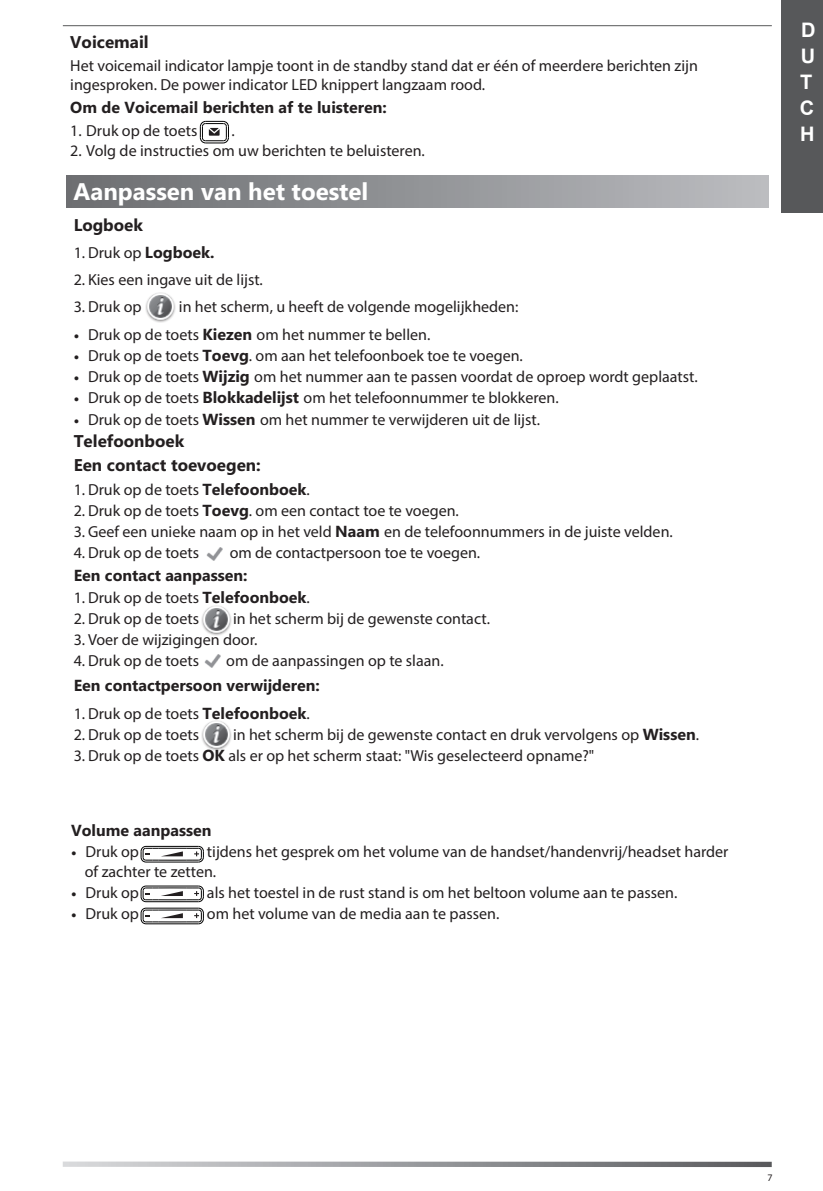
<style>
.page{position:relative;width:823px;height:1191px;background:#fff}
.page>*{position:absolute;margin:0;border:0;box-sizing:border-box;transform-origin:0 0}
.t1{font:700 24px "Microsoft Phags Pa";color:#fff}
.t2{font:700 20px/26px "Arial";color:#fff}
.t3{font:700 17px/24.4px "Microsoft Phags Pa";color:#231f20}
.t4{font:300 semi-condensed 16px/21.2px "Myriad Pro";color:#231f20}
.t5{font:700 16px "Microsoft Phags Pa";color:#231f20}
.t6{font:300 semi-condensed 10px "Myriad Pro";color:#231f20}
.s1{font-family:"Microsoft Phags Pa";font-weight:700;font-stretch:normal}
</style>
<div class="page">
<svg style="left:63px;top:1161px;width:708px;height:6px;background:#a4a6a8"></svg>
<hr style="left:63px;top:25px;width:708px;height:1px;background:#57585a">
<div style="left:780px;top:0;width:42px;height:213px;background:#57585a"></div>
<div style="left:66px;top:176px;width:702px;height:32px;background:linear-gradient(to right,#6b6d70,#bbbcc0)"></div>
<img style="left:146px;top:293px;width:30px;height:30px">
<img style="left:201px;top:605px;width:30px;height:30px">
<img style="left:201px;top:720px;width:30px;height:30px">
<svg style="left:200px;top:121px;width:29px;height:23px"></svg>
<img style="left:206px;top:547px;width:17px;height:14px">
<img style="left:204px;top:654px;width:17px;height:14px">
<svg style="left:141px;top:846px;width:63px;height:16px"></svg>
<svg style="left:141px;top:885px;width:63px;height:39px"></svg>
<p class="t3" style="left:70px;top:28px;width:80px">Voicemail</p>
<p class="t4" style="left:70px;top:56px;width:628px;line-height:19.2px">Het voicemail indicator lampje toont in de standby stand dat er één of meerdere berichten zijn ingesproken. De power indicator LED knippert langzaam rood.</p>
<p class="t5" style="left:70px;top:96px;width:318px">Om de Voicemail berichten af te luisteren:</p>
<p class="t4" style="left:70px;top:120px;width:128px">1. Druk op de toets</p>
<p class="t4" style="left:231px;top:120px;width:5px">.</p>
<p class="t4" style="left:70px;top:139px;width:356px">2. Volg de instructies om uw berichten te beluisteren.</p>
<h1 class="t1" style="left:74px;top:175px;width:296px">Aanpassen van het toestel</h1>
<p class="t3" style="left:74px;top:212px;width:71px">Logboek</p>
<p class="t4" style="left:74px;top:242px;width:142px">1. Druk op <span class="s1">Logboek.</span></p>
<p class="t4" style="left:74px;top:269px;width:191px">2. Kies een ingave uit de lijst.</p>
<p class="t4" style="left:74px;top:296px;width:69px">3. Druk op</p>
<p class="t4" style="left:88px;top:293px;width:432px;line-height:27.2px;text-indent:91px">in het scherm, u heeft de volgende mogelijkheden:<br>Druk op de toets <span class="s1">Kiezen</span> om het nummer te bellen.</p>
<p class="t4" style="left:88px;top:345px;width:611px">Druk op de toets <span class="s1">Toevg</span>. om aan het telefoonboek toe te voegen.<br>Druk op de toets <span class="s1">Wijzig</span> om het nummer aan te passen voordat de oproep wordt geplaatst.<br>Druk op de toets <span class="s1">Blokkadelijst</span> om het telefoonnummer te blokkeren.<br>Druk op de toets <span class="s1">Wissen</span> om het nummer te verwijderen uit de lijst.</p>
<p class="t3" style="left:74px;top:428px;width:188px">Telefoonboek<br>Een contact toevoegen:</p>
<p class="t4" style="left:74px;top:478px;width:237px">1. Druk op de toets <span class="s1">Telefoonboek</span>.</p>
<p class="t4" style="left:74px;top:499px;width:386px">2. Druk op de toets <span class="s1">Toevg</span>. om een contact toe te voegen.</p>
<p class="t4" style="left:74px;top:521px;width:600px">3. Geef een unieke naam op in het veld <span class="s1">Naam</span> en de telefoonnummers in de juiste velden.</p>
<p class="t4" style="left:74px;top:542px;width:127px">4. Druk op de toets</p>
<p class="t4" style="left:229px;top:542px;width:252px">om de contactpersoon toe te voegen.</p>
<p class="t5" style="left:74px;top:564px;width:175px">Een contact aanpassen:</p>
<p class="t4" style="left:74px;top:586px;width:237px">1. Druk op de toets <span class="s1">Telefoonboek</span>.</p>
<p class="t4" style="left:74px;top:607px;width:127px">2. Druk op de toets</p>
<p class="t4" style="left:233px;top:607px;width:258px">in het scherm bij de gewenste contact.</p>
<p class="t4" style="left:74px;top:629px;width:185px">3. Voer de wijzigingen door.</p>
<p class="t4" style="left:74px;top:650px;width:127px">4. Druk op de toets</p>
<p class="t4" style="left:226px;top:650px;width:219px">om de aanpassingen op te slaan.</p>
<p class="t5" style="left:74px;top:674px;width:247px">Een contactpersoon verwijderen:</p>
<p class="t4" style="left:74px;top:702px;width:237px">1. Druk op de toets <span class="s1">Telefoonboek</span>.</p>
<p class="t4" style="left:74px;top:723px;width:127px">2. Druk op de toets</p>
<p class="t4" style="left:233px;top:723px;width:467px">in het scherm bij de gewenste contact en druk vervolgens op <span class="s1">Wissen</span>.</p>
<p class="t4" style="left:74px;top:745px;width:522px">3. Druk op de toets <span class="s1">OK</span> als er op het scherm staat: "Wis geselecteerd opname?"</p>
<p class="t5" style="left:71px;top:819px;width:142px">Volume aanpassen</p>
<p class="t4" style="left:85px;top:841px;width:55px">Druk op</p>
<p class="t4" style="left:85px;top:842px;width:644px;line-height:19.2px;text-indent:122px">tijdens het gesprek om het volume van de handset/handenvrij/headset harder of zachter te zetten.</p>
<p class="t4" style="left:85px;top:881px;width:55px">Druk op</p>
<p class="t4" style="left:207px;top:881px;width:471px">als het toestel in de rust stand is om het beltoon volume aan te passen.</p>
<p class="t4" style="left:85px;top:903px;width:55px">Druk op</p>
<p class="t4" style="left:207px;top:903px;width:294px">om het volume van de media aan te passen.</p>
<p class="t2" style="left:799px;top:17px;width:17px">D<br>U<br>T<br>C<br>H</p>
<p class="t6" style="left:767px;top:1171px;width:7px">7</p>
</div>
